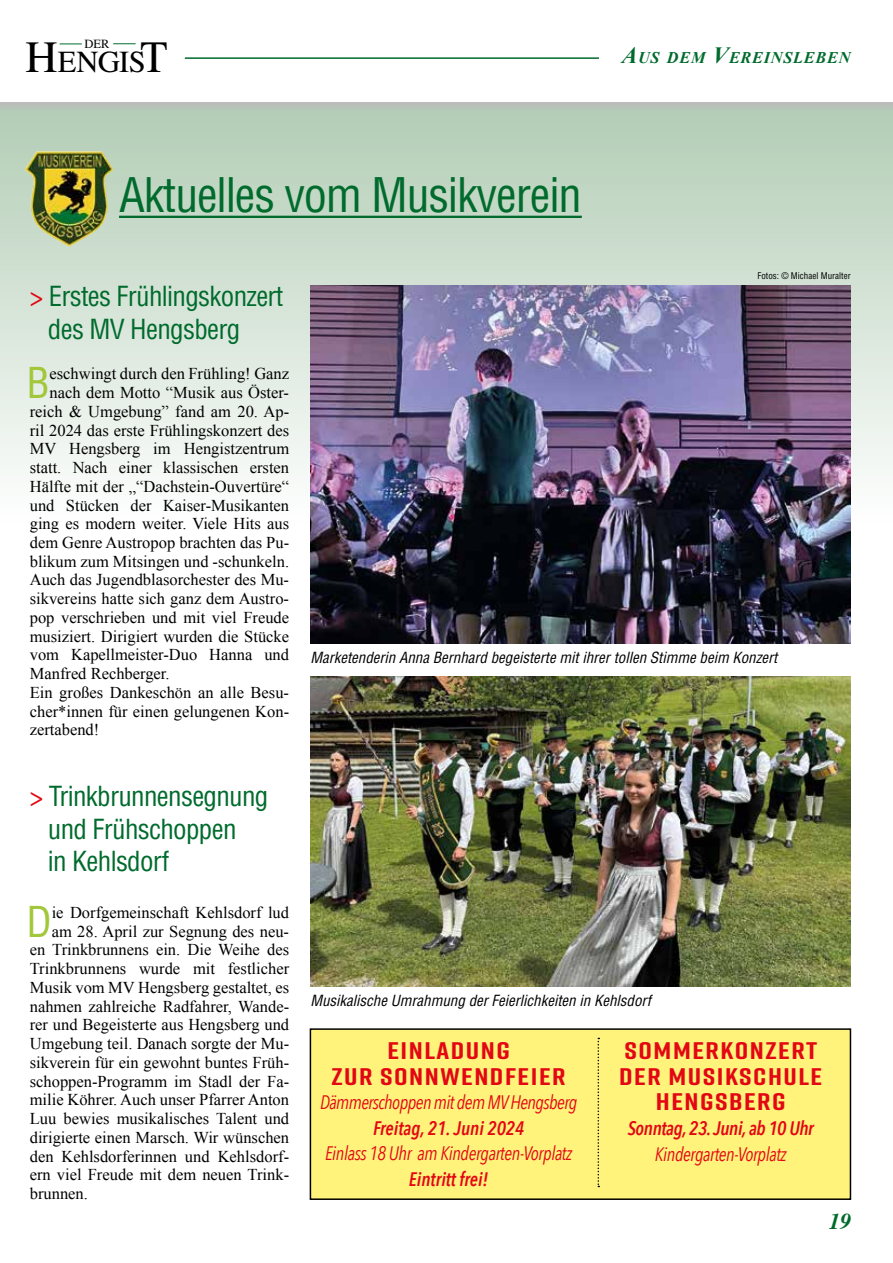
<style>
.page{position:relative;width:893px;height:1263px;background:#fff}
.page>*{position:absolute;margin:0;border:0;box-sizing:border-box;transform-origin:0 0}
.t1{font:condensed 46.5px "Helvetica CE";letter-spacing:-.025em;color:#006b2d}
.t2{font:condensed 41.55px "Helvetica CE";color:#a2c73a}
.t3{font:30.6px "Times";color:#000}
.t4{font:condensed 27px/32.4px "Helvetica CE";letter-spacing:-.025em;color:#006b2d}
.t5{font:700 24px/25.5px "Rift";letter-spacing:.05em;color:#e30613;text-align:center;scale:1.25 1}
.t6{font:italic 700 22.5px "Times";color:#006b2d}
.t7{font:italic 19.5px "Avenir Next Condensed";letter-spacing:-.02em;color:#e30613;scale:.95 1}
.t8{font:italic 600 19.5px "Avenir Next Condensed";color:#e30613;scale:.95 1}
.t9{font:italic 600 19.5px "Avenir Next Condensed";letter-spacing:-.02em;color:#e30613;scale:.95 1}
.t10{font:italic 700 16.8px "Times";color:#006b2d}
.t11{font:16.5px "Times New Roman";color:#000}
.t12{font:italic 700 16.35px "Times New Roman";letter-spacing:.045em;color:#006b2d}
.t13{font:italic condensed 15px "Helvetica CE";color:#000}
.t14{font:12.6px "Times";color:#000}
.t15{font:condensed 9px "Helvetica CE";color:#000}
.s1{font-size:44.7px}
.s2{font-size:23.25px}
.s3{font-size:22.5px}
.s4{color:#e30613}
</style>
<div class="page">
<hr style="left:185px;top:57px;width:425px;height:2px;background:#006b2d">
<svg style="left:60px;top:44px;width:22px;height:1px"></svg>
<svg style="left:113px;top:43px;width:23px;height:1px"></svg>
<div style="left:0;top:102px;width:893px;height:425px;background:linear-gradient(to bottom,#adc7ac,#fff)"></div>
<div style="left:0;top:102px;width:893px;height:9px;background:#b9c2b9"></div>
<div style="left:600px;top:39px;width:255px;height:32px;background:#fff"></div>
<img style="left:27px;top:151px;width:9px;height:14px">
<hr style="left:119px;top:216px;width:463px;height:2px;background:#006b2d">
<div style="left:310px;top:1029px;width:540px;height:170px;background:#fff37c"></div>
<div style="left:310px;top:1028px;width:541px;height:172px;border:2px solid #000"></div>
<svg style="left:598px;top:1038px;width:1px;height:149px"></svg>
<img style="left:310px;top:676px;width:540px;height:311px">
<img style="left:310px;top:286px;width:540px;height:358px">
<p class="t14" style="left:84px;top:32px;width:27px">DER</p>
<h3 class="t3" style="left:26px;top:33px;width:144px"><span class="s1">H</span>ENGIS<span class="s1">T</span></h3>
<h1 class="t1" style="left:119px;top:166px;width:464px">Aktuelles vom Musikverein</h1>
<p class="t12" style="left:622px;top:46px;width:230px"><span class="s2">A</span>US DEM <span class="s2">V</span>EREINSLEBEN</p>
<p class="t10" style="left:624px;top:44px;width:228px"><span class="s3">A</span>US DEM <span class="s3">G</span>EMEINDEAMT</p>
<p class="t15" style="left:757px;top:270px;width:95px">Fotos: © Michael Muralter</p>
<h3 class="t4" style="left:48px;top:280px;width:237px;text-indent:-18px"><span class="s4">&gt;</span> Erstes Frühlingskonzert des MV Hengsberg</h3>
<h2 class="t2" style="left:26px;top:357px;width:25px">B</h2>
<p class="t11" style="left:50px;top:363px;width:241px">eschwingt durch den Frühling! Ganz</p>
<p class="t11" style="left:50px;top:381px;width:241px">nach dem Motto “Musik aus Öster-</p>
<p class="t11" style="left:30px;top:400px;width:261px">reich &amp; Umgebung” fand am 20. Ap-</p>
<p class="t11" style="left:30px;top:419px;width:261px">ril 2024 das erste Frühlingskonzert des</p>
<p class="t11" style="left:30px;top:438px;width:261px">MV Hengsberg im Hengistzentrum</p>
<p class="t11" style="left:30px;top:456px;width:261px">statt. Nach einer klassischen ersten</p>
<p class="t11" style="left:30px;top:475px;width:261px">Hälfte mit der „“Dachstein-Ouvertüre“</p>
<p class="t11" style="left:30px;top:494px;width:261px">und Stücken der Kaiser-Musikanten</p>
<p class="t11" style="left:30px;top:513px;width:261px">ging es modern weiter. Viele Hits aus</p>
<p class="t11" style="left:30px;top:531px;width:261px">dem Genre Austropop brachten das Pu-</p>
<p class="t11" style="left:30px;top:550px;width:261px">blikum zum Mitsingen und -schunkeln.</p>
<p class="t11" style="left:30px;top:569px;width:261px">Auch das Jugendblasorchester des Mu-</p>
<p class="t11" style="left:30px;top:588px;width:261px">sikvereins hatte sich ganz dem Austro-</p>
<p class="t11" style="left:30px;top:606px;width:261px">pop verschrieben und mit viel Freude</p>
<p class="t11" style="left:30px;top:625px;width:261px">musiziert. Dirigiert wurden die Stücke</p>
<p class="t11" style="left:30px;top:644px;width:261px">vom Kapellmeister-Duo Hanna und</p>
<p class="t11" style="left:30px;top:663px;width:141px">Manfred Rechberger.</p>
<p class="t11" style="left:30px;top:681px;width:261px">Ein großes Dankeschön an alle Besu-</p>
<p class="t11" style="left:30px;top:700px;width:261px">cher*innen für einen gelungenen Kon-</p>
<p class="t11" style="left:30px;top:719px;width:71px">zertabend!</p>
<h3 class="t4" style="left:48px;top:780px;width:222px;text-indent:-18px"><span class="s4">&gt;</span> Trinkbrunnensegnung und Frühschoppen<br>in Kehlsdorf</h3>
<h2 class="t2" style="left:26px;top:895px;width:27px">D</h2>
<p class="t11" style="left:52px;top:901px;width:239px">ie Dorfgemeinschaft Kehlsdorf lud</p>
<p class="t11" style="left:52px;top:920px;width:239px">am 28. April zur Segnung des neu-</p>
<p class="t11" style="left:30px;top:939px;width:261px">en Trinkbrunnens ein. Die Weihe des</p>
<p class="t11" style="left:30px;top:957px;width:261px">Trinkbrunnens wurde mit festlicher</p>
<p class="t11" style="left:30px;top:976px;width:261px">Musik vom MV Hengsberg gestaltet, es</p>
<p class="t11" style="left:30px;top:995px;width:261px">nahmen zahlreiche Radfahrer, Wande-</p>
<p class="t11" style="left:30px;top:1014px;width:261px">rer und Begeisterte aus Hengsberg und</p>
<p class="t11" style="left:30px;top:1032px;width:261px">Umgebung teil. Danach sorgte der Mu-</p>
<p class="t11" style="left:30px;top:1051px;width:261px">sikverein für ein gewohnt buntes Früh-</p>
<p class="t11" style="left:30px;top:1070px;width:261px">schoppen-Programm im Stadl der Fa-</p>
<p class="t11" style="left:30px;top:1089px;width:261px">milie Köhrer. Auch unser Pfarrer Anton</p>
<p class="t11" style="left:30px;top:1107px;width:261px">Luu bewies musikalisches Talent und</p>
<p class="t11" style="left:30px;top:1126px;width:261px">dirigierte einen Marsch. Wir wünschen</p>
<p class="t11" style="left:30px;top:1145px;width:261px">den Kehlsdorferinnen und Kehlsdorf-</p>
<p class="t11" style="left:30px;top:1164px;width:261px">ern viel Freude mit dem neuen Trink-</p>
<p class="t11" style="left:30px;top:1182px;width:60px">brunnen.</p>
<p class="t13" style="left:310px;top:648px;width:468px">Marketenderin Anna Bernhard begeisterte mit ihrer tollen Stimme beim Konzert</p>
<p class="t13" style="left:310px;top:991px;width:342px">Musikalische Umrahmung der Feierlichkeiten in Kehlsdorf</p>
<h3 class="t5" style="left:331px;top:1038px;width:189px">EINLADUNG<br>ZUR SONNWENDFEIER</h3>
<p class="t7" style="left:320px;top:1090px;width:272px">Dämmerschoppen mit dem MV Hengsberg</p>
<p class="t8" style="left:373px;top:1116px;width:161px">Freitag, 21. Juni 2024</p>
<p class="t7" style="left:325px;top:1141px;width:262px">Einlass 18 Uhr am Kindergarten-Vorplatz</p>
<p class="t8" style="left:409px;top:1167px;width:85px">Eintritt frei!</p>
<h3 class="t5" style="left:619px;top:1038px;width:164px">SOMMERKONZERT<br>DER MUSIKSCHULE<br>HENGSBERG</h3>
<p class="t9" style="left:628px;top:1116px;width:197px">Sonntag, 23. Juni, ab 10 Uhr</p>
<p class="t7" style="left:655px;top:1142px;width:140px">Kindergarten-Vorplatz</p>
<h3 class="t6" style="left:829px;top:1200px;width:24px">19</h3>
</div>
